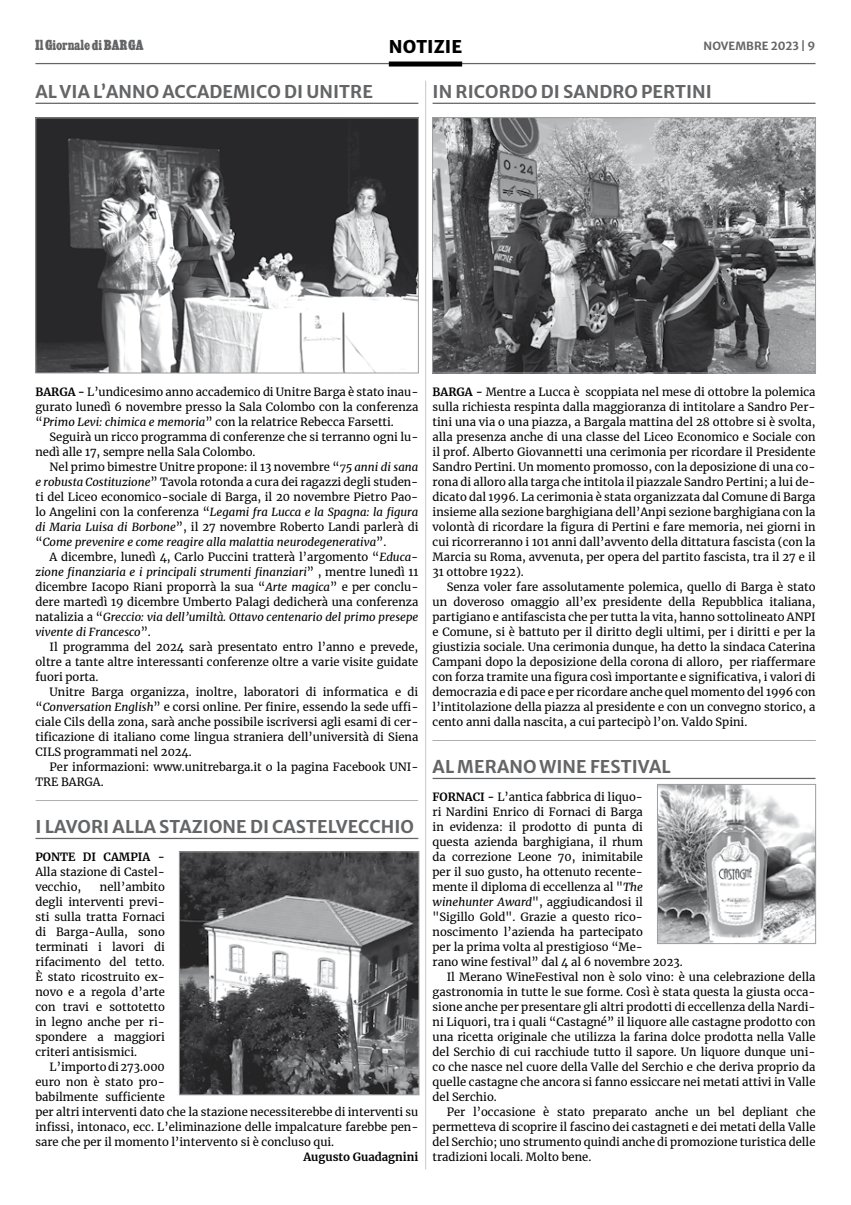
<style>
.page{position:relative;width:851px;height:1205px;background:#fff}
.page>*{position:absolute;margin:0;border:0;box-sizing:border-box;transform-origin:0 0}
.t1{font:700 17.5px "Merriweather Sans";letter-spacing:.005em;color:#646567}
.t2{font:17.5px "Merriweather Sans";letter-spacing:.005em;color:#000}
.t3{font:11.25px/15px "Merriweather";color:#000;text-align:justify}
.t4{font:700 11.25px "Merriweather";color:#000}
.t5{font:11.25px "Cairo";color:#646567}
.t6{font:700 11.25px "Merriweather Sans";letter-spacing:.005em;color:#646567}
.s1{font-weight:700}
.s2{font-style:italic}
</style>
<div class="page">
<hr style="left:35px;top:63px;width:780px;height:1px;background:#646567">
<div style="left:389px;top:62px;width:73px;height:5px;background:#000"></div>
<hr style="left:432px;top:103px;width:383px;height:1px;background:#646567">
<hr style="left:35px;top:103px;width:383px;height:1px;background:#646567">
<hr style="left:432px;top:778px;width:383px;height:1px;background:#646567">
<hr style="left:35px;top:838px;width:383px;height:1px;background:#646567">
<img style="left:659px;top:786px;width:154px;height:156px">
<div style="left:657px;top:784px;width:158px;height:160px;border:1px solid #9c9e9f"></div>
<img style="left:37px;top:120px;width:379px;height:251px">
<div style="left:35px;top:118px;width:383px;height:255px;border:1px solid #9c9e9f"></div>
<img style="left:181px;top:853px;width:236px;height:240px">
<div style="left:179px;top:851px;width:240px;height:244px;border:1px solid #9c9e9f"></div>
<img style="left:434px;top:119px;width:379px;height:252px">
<div style="left:432px;top:117px;width:383px;height:256px;border:1px solid #9c9e9f"></div>
<hr style="left:34px;top:798px;width:385px;height:3px;background:#003882;opacity:.5">
<hr style="left:430px;top:738px;width:386px;height:3px;background:#003882;opacity:.5">
<hr style="left:423px;top:78px;width:3px;height:1092px;background:#003882;opacity:.5">
<p class="t5" style="left:35px;top:40px;width:110px">Il Giornale di BARGA</p>
<h1 class="t2" style="left:389px;top:31px;width:75px">NOTIZIE</h1>
<p class="t6" style="left:703px;top:37px;width:113px">NOVEMBRE 2023 | 9</p>
<h1 class="t1" style="left:432px;top:76px;width:281px">IN RICORDO DI SANDRO PERTINI</h1>
<h1 class="t1" style="left:35px;top:76px;width:339px">AL VIA L’ANNO ACCADEMICO DI UNITRE</h1>
<p class="t3" style="left:432px;top:384px;width:384px"><span class="s1">BARGA -</span> Mentre a Lucca è scoppiata nel mese di ottobre la polemica sulla richiesta respinta dalla maggioranza di intitolare a Sandro Per&shy;tini una via o una piazza, a Bargala mattina del 28 ottobre si è svolta, alla presenza anche di una classe del Liceo Economico e Sociale con il prof. Alberto Giovannetti una cerimonia per ricordare il Presidente Sandro Pertini. Un momento promosso, con la deposizione di una co&shy;rona di alloro alla targa che intitola il piazzale Sandro Pertini; a lui de&shy;dicato dal 1996. La cerimonia è stata organizzata dal Comune di Barga insieme alla sezione barghigiana dell’Anpi sezione barghigiana con la volontà di ricordare la figura di Pertini e fare memoria, nei giorni in cui ricorreranno i 101 anni dall’avvento della dittatura fascista (con la Marcia su Roma, avvenuta, per opera del partito fascista, tra il 27 e il 31 ottobre 1922).</p>
<p class="t3" style="left:432px;top:578px;width:384px;text-indent:14px">Senza voler fare assolutamente polemica, quello di Barga è stato un doveroso omaggio all’ex presidente della Repubblica italiana, partigiano e antifascista che per tutta la vita, hanno sottolineato ANPI e Comune, si è battuto per il diritto degli ultimi, per i diritti e per la giustizia sociale. Una cerimonia dunque, ha detto la sindaca Caterina Campani dopo la deposizione della corona di alloro, per riaffermare con forza tramite una figura così importante e significativa, i valori di democrazia e di pace e per ricordare anche quel momento del 1996 con l’intitolazione della piazza al presidente e con un convegno storico, a cento anni dalla nascita, a cui partecipò l’on. Valdo Spini.</p>
<p class="t3" style="left:35px;top:384px;width:384px"><span class="s1">BARGA -</span> L’undicesimo anno accademico di Unitre Barga è stato inau&shy;gurato lunedì 6 novembre presso la Sala Colombo con la conferenza “<span class="s2">Primo Levi: chimica e memoria</span>” con la relatrice Rebecca Farsetti.</p>
<p class="t3" style="left:35px;top:429px;width:384px;text-indent:14px">Seguirà un ricco programma di conferenze che si terranno ogni lu&shy;nedì alle 17, sempre nella Sala Colombo.</p>
<p class="t3" style="left:35px;top:459px;width:384px;text-indent:14px">Nel primo bimestre Unitre propone: il 13 novembre “<span class="s2">75 anni di sana e robusta Costituzione</span>” Tavola rotonda a cura dei ragazzi degli studen&shy;ti del Liceo economico-sociale di Barga, il 20 novembre Pietro Pao&shy;lo Angelini con la conferenza “<span class="s2">Legami fra Lucca e la Spagna: la figura di Maria Luisa di Borbone</span>”, il 27 novembre Roberto Landi parlerà di “<span class="s2">Come prevenire e come reagire alla malattia neurodegenerativa</span>”.</p>
<p class="t3" style="left:35px;top:548px;width:384px;text-indent:14px">A dicembre, lunedì 4, Carlo Puccini tratterà l’argomento “<span class="s2">Educa&shy;zione finanziaria e i principali strumenti finanziari</span>” , mentre lunedì 11 dicembre Iacopo Riani proporrà la sua “<span class="s2">Arte magica</span>” e per conclu&shy;dere martedì 19 dicembre Umberto Palagi dedicherà una conferenza natalizia a “<span class="s2">Greccio: via dell’umiltà. Ottavo centenario del primo presepe vivente di Francesco</span>”.</p>
<p class="t3" style="left:35px;top:638px;width:384px;text-indent:14px">Il programma del 2024 sarà presentato entro l’anno e prevede, oltre a tante altre interessanti conferenze oltre a varie visite guidate fuori porta.</p>
<p class="t3" style="left:35px;top:683px;width:384px;text-indent:14px">Unitre Barga organizza, inoltre, laboratori di informatica e di “<span class="s2">Conversation English</span>” e corsi online. Per finire, essendo la sede uffi&shy;ciale Cils della zona, sarà anche possibile iscriversi agli esami di cer&shy;tificazione di italiano come lingua straniera dell’università di Siena CILS programmati nel 2024.</p>
<p class="t3" style="left:35px;top:758px;width:384px;text-indent:14px">Per informazioni: www.unitrebarga.it o la pagina Facebook UNI-<br>TRE BARGA.</p>
<h1 class="t1" style="left:432px;top:751px;width:240px">AL MERANO WINE FESTIVAL</h1>
<p class="t3" style="left:432px;top:789px;width:212px"><span class="s1">FORNACI -</span> L’antica fabbrica di liquo-</p>
<p class="t3" style="left:432px;top:804px;width:212px">ri Nardini Enrico di Fornaci di Barga</p>
<p class="t3" style="left:432px;top:819px;width:212px">in evidenza: il prodotto di punta di</p>
<p class="t3" style="left:432px;top:834px;width:212px">questa azienda barghigiana, il rhum</p>
<p class="t3" style="left:432px;top:849px;width:212px">da correzione Leone 70, inimitabile</p>
<p class="t3" style="left:432px;top:864px;width:212px">per il suo gusto, ha ottenuto recente-</p>
<p class="t3" style="left:432px;top:879px;width:212px">mente il diploma di eccellenza al "<span class="s2">The</span></p>
<p class="t3" style="left:432px;top:894px;width:212px"><span class="s2">winehunter Award</span>", aggiudicandosi il</p>
<p class="t3" style="left:432px;top:908px;width:212px">"Sigillo Gold". Grazie a questo rico-</p>
<p class="t3" style="left:432px;top:923px;width:212px">noscimento l’azienda ha partecipato</p>
<p class="t3" style="left:432px;top:938px;width:212px">per la prima volta al prestigioso “Me-</p>
<p class="t3" style="left:432px;top:953px;width:252px">rano wine festival” dal 4 al 6 novembre 2023.</p>
<p class="t3" style="left:446px;top:968px;width:370px">Il Merano WineFestival non è solo vino: è una celebrazione della</p>
<p class="t3" style="left:432px;top:983px;width:384px">gastronomia in tutte le sue forme. Così è stata questa la giusta occa-</p>
<p class="t3" style="left:432px;top:998px;width:384px">sione anche per presentare gli altri prodotti di eccellenza della Nardi-</p>
<p class="t3" style="left:432px;top:1013px;width:384px">ni Liquori, tra i quali “Castagné” il liquore alle castagne prodotto con</p>
<p class="t3" style="left:432px;top:1028px;width:384px">una ricetta originale che utilizza la farina dolce prodotta nella Valle</p>
<p class="t3" style="left:432px;top:1043px;width:384px">del Serchio di cui racchiude tutto il sapore. Un liquore dunque uni-</p>
<p class="t3" style="left:432px;top:1058px;width:384px">co che nasce nel cuore della Valle del Serchio e che deriva proprio da</p>
<p class="t3" style="left:432px;top:1073px;width:384px">quelle castagne che ancora si fanno essiccare nei metati attivi in Valle</p>
<p class="t3" style="left:432px;top:1088px;width:66px">del Serchio.</p>
<p class="t3" style="left:446px;top:1103px;width:370px">Per l’occasione è stato preparato anche un bel depliant che</p>
<p class="t3" style="left:432px;top:1118px;width:384px">permetteva di scoprire il fascino dei castagneti e dei metati della Valle</p>
<p class="t3" style="left:432px;top:1133px;width:384px">del Serchio; uno strumento quindi anche di promozione turistica delle</p>
<p class="t3" style="left:432px;top:1148px;width:160px">tradizioni locali. Molto bene.</p>
<h1 class="t1" style="left:35px;top:811px;width:380px">I LAVORI ALLA STAZIONE DI CASTELVECCHIO</h1>
<p class="t4" style="left:35px;top:849px;width:131px">PONTE DI CAMPIA -</p>
<p class="t3" style="left:35px;top:864px;width:131px">Alla stazione di Castel&shy;vecchio,</p>
<p class="t3" style="left:35px;top:879px;width:131px;text-indent:64px">nell’ambito degli interventi previ&shy;sti sulla tratta Fornaci di Barga-Aulla, sono terminati i lavori di rifacimento del tetto.<br>È stato ricostruito ex&shy;novo e a regola d’arte con travi e sottotetto in legno anche per ri&shy;spondere a maggiori criteri antisismici.</p>
<p class="t3" style="left:35px;top:1058px;width:384px;text-align:left;text-indent:14px">L’importo di 273.000<br>euro non è stato pro-<br>babilmente sufficiente<br>per altri interventi dato che la stazione necessiterebbe di interventi su infissi, intonaco, ecc. L’eliminazione delle impalcature farebbe pen&shy;sare che per il momento l’intervento si è concluso qui.</p>
<p class="t4" style="left:303px;top:1148px;width:116px">Augusto Guadagnini</p>
</div>
